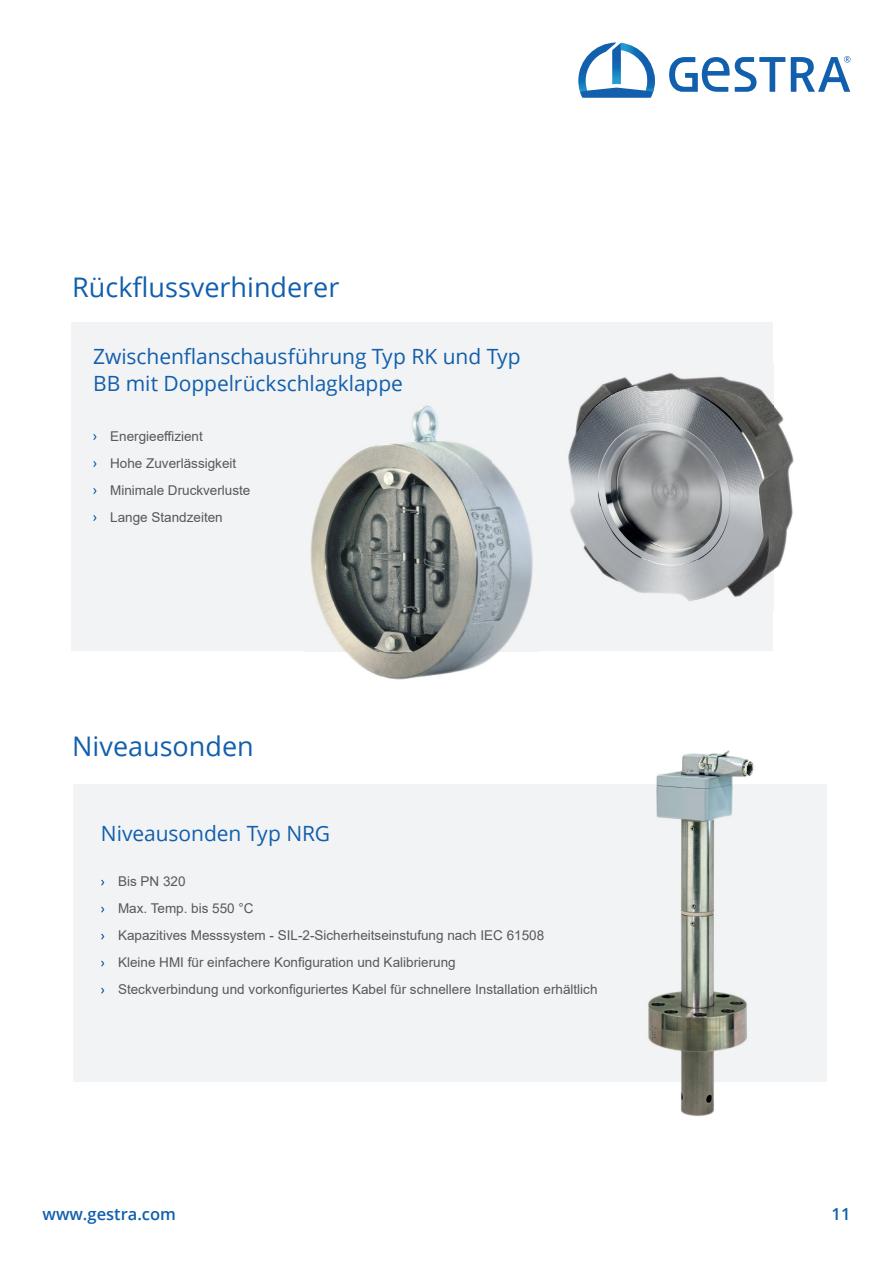
<style>
.page{position:relative;width:893px;height:1263px;background:#fff}
.page>*{position:absolute;margin:0;border:0;box-sizing:border-box;transform-origin:0 0}
.t1{font:27px "Open Sans";color:#115fad}
.t2{font:21px/27px "Open Sans";letter-spacing:-.005em;color:#115fad}
.t3{font:600 16.5px "Open Sans";color:#115fad}
.t4{font:13.5px/27px "Arial";color:#57585a}
</style>
<div class="page">
<div style="left:71px;top:323px;width:702px;height:328px;background:#f2f3f4"></div>
<div style="left:73px;top:784px;width:754px;height:297px;background:#f2f3f4"></div>
<svg style="left:93px;top:434px;width:4px;height:6px"></svg>
<svg style="left:93px;top:461px;width:4px;height:6px"></svg>
<svg style="left:93px;top:488px;width:4px;height:6px"></svg>
<svg style="left:93px;top:515px;width:4px;height:6px"></svg>
<img style="left:305px;top:405px;width:235px;height:275px">
<img style="left:568px;top:364px;width:226px;height:245px">
<img style="left:644px;top:750px;width:112px;height:366px">
<svg style="left:578px;top:43px;width:77px;height:55px"></svg>
<svg style="left:791px;top:56px;width:59px;height:36px"></svg>
<svg style="left:669px;top:57px;width:116px;height:35px"></svg>
<h1 class="t1" style="left:72px;top:268px;width:269px">Rückflussverhinderer</h1>
<h2 class="t2" style="left:93px;top:342px;width:429px">Zwischenflanschausführung Typ RK und Typ<br>BB mit Doppelrückschlagklappe</h2>
<p class="t4" style="left:110px;top:422px;width:142px">Energieeffizient<br>Hohe Zuverlässigkeit<br>Minimale Druckverluste<br>Lange Standzeiten</p>
<h1 class="t1" style="left:72px;top:727px;width:183px">Niveausonden</h1>
<h2 class="t2" style="left:101px;top:819px;width:231px">Niveausonden Typ NRG</h2>
<p class="t4" style="left:118px;top:868px;width:481px">Bis PN 320<br>Max. Temp. bis 550 °C<br>Kapazitives Messsystem - SIL-2-Sicherheitseinstufung nach IEC 61508<br>Kleine HMI für einfachere Konfiguration und Kalibrierung<br>Steckverbindung und vorkonfiguriertes Kabel für schnellere Installation erhältlich</p>
<p class="t3" style="left:43px;top:1203px;width:135px">www.gestra.com</p>
<p class="t3" style="left:832px;top:1203px;width:20px">11</p>
</div>
